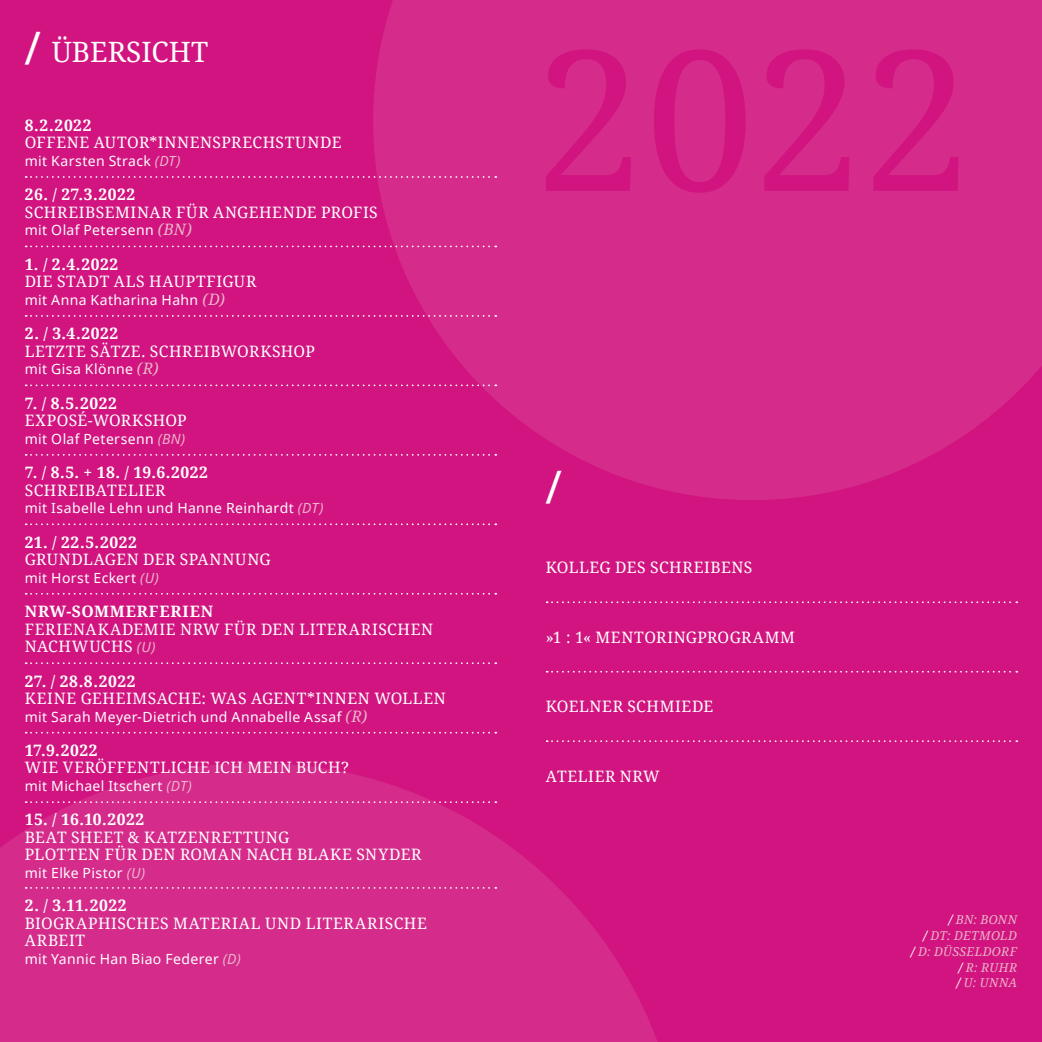
<style>
.page{position:relative;width:1042px;height:1042px;background:#d1147f}
.page>*{position:absolute;margin:0;border:0;box-sizing:border-box;transform-origin:0 0}
.t1{font:500 42px "Roboto";color:#fff}
.t2{font:28px "Noto Serif";color:#fff}
.t3{font:15.75px/17.5px "Noto Serif";letter-spacing:.04em;color:#fff}
.t4{font:700 15.75px "Noto Serif";letter-spacing:.035em;color:#fff}
.t5{font:15.75px "Noto Serif";letter-spacing:.02em;color:#fff}
.t6{font:14px "Noto Sans";letter-spacing:.025em;color:#fff}
.t7{font:italic 12.25px/15.8px "Noto Serif";letter-spacing:.03em;color:#ecb3ca;text-align:right}
.s1{font-family:"Roboto";font-weight:500;font-size:42px}
.s2{font-style:italic;color:#ecb3ca}
.s3{font-family:"Noto Serif";font-style:italic;font-size:15.75px;color:#ecb3ca}
.s4{font-family:"Noto Sans";font-style:italic;font-size:14px;color:#ecb3ca}
.s5{font-weight:700;color:#fff}
</style>
<div class="page">
<svg style="left:373px;top:0;width:669px;height:500px;fill:#d52b8b"></svg>
<svg style="left:0;top:763px;width:658px;height:279px;fill:#d52b8b"></svg>
<svg style="left:26px;top:176px;width:470px;height:2px"></svg>
<svg style="left:26px;top:246px;width:470px;height:1px"></svg>
<svg style="left:26px;top:315px;width:470px;height:2px"></svg>
<svg style="left:26px;top:384px;width:470px;height:2px"></svg>
<svg style="left:26px;top:593px;width:470px;height:1px"></svg>
<svg style="left:26px;top:887px;width:470px;height:2px"></svg>
<svg style="left:26px;top:801px;width:470px;height:2px"></svg>
<svg style="left:26px;top:454px;width:470px;height:2px"></svg>
<svg style="left:26px;top:523px;width:470px;height:2px"></svg>
<svg style="left:26px;top:662px;width:470px;height:2px"></svg>
<svg style="left:26px;top:732px;width:470px;height:1px"></svg>
<svg style="left:547px;top:601px;width:470px;height:2px"></svg>
<svg style="left:547px;top:671px;width:470px;height:1px"></svg>
<svg style="left:547px;top:740px;width:470px;height:2px"></svg>
<h2 class="t2" style="left:25px;top:33px;width:185px"><span class="s1">/</span> ÜBERSICHT</h2>
<p class="t4" style="left:25px;top:114px;width:68px">8.2.2022</p>
<p class="t3" style="left:25px;top:133px;width:318px">OFFENE AUTOR*INNENSPRECHSTUNDE</p>
<p class="t6" style="left:25px;top:151px;width:157px">mit Karsten Strack <span class="s2">(DT)</span></p>
<p class="t4" style="left:25px;top:183px;width:112px">26. / 27.3.2022</p>
<p class="t3" style="left:25px;top:203px;width:354px">SCHREIBSEMINAR FÜR ANGEHENDE PROFIS</p>
<p class="t6" style="left:25px;top:221px;width:169px">mit Olaf Petersenn <span class="s3">(BN)</span></p>
<p class="t4" style="left:25px;top:253px;width:95px">1. / 2.4.2022</p>
<p class="t3" style="left:25px;top:272px;width:233px">DIE STADT ALS HAUPTFIGUR</p>
<p class="t6" style="left:25px;top:290px;width:202px">mit Anna Katharina Hahn <span class="s3">(D)</span></p>
<p class="t4" style="left:25px;top:322px;width:95px">2. / 3.4.2022</p>
<p class="t3" style="left:25px;top:342px;width:291px">LETZTE SÄTZE. SCHREIBWORKSHOP</p>
<p class="t6" style="left:25px;top:359px;width:135px">mit Gisa Klönne <span class="s3">(R)</span></p>
<p class="t4" style="left:25px;top:392px;width:94px">7. / 8.5.2022</p>
<p class="t5" style="left:25px;top:410px;width:163px">EXPOSÉ-WORKSHOP</p>
<p class="t6" style="left:25px;top:429px;width:162px">mit Olaf Petersenn <span class="s2">(BN)</span></p>
<p class="t4" style="left:25px;top:461px;width:185px">7. / 8.5. + 18. / 19.6.2022</p>
<p class="t3" style="left:25px;top:480px;width:142px">SCHREIBATELIER</p>
<p class="t6" style="left:25px;top:498px;width:300px">mit Isabelle Lehn und Hanne Reinhardt <span class="s2">(DT)</span></p>
<p class="t4" style="left:25px;top:531px;width:114px">21. / 22.5.2022</p>
<p class="t3" style="left:25px;top:550px;width:247px">GRUNDLAGEN DER SPANNUNG</p>
<p class="t6" style="left:25px;top:568px;width:135px">mit Horst Eckert <span class="s2">(U)</span></p>
<p class="t4" style="left:25px;top:600px;width:190px">NRW-SOMMERFERIEN</p>
<p class="t3" style="left:25px;top:619px;width:410px">FERIENAKADEMIE NRW FÜR DEN LITERARISCHEN<br>NACHWUCHS <span class="s4">(U)</span></p>
<p class="t4" style="left:25px;top:670px;width:112px">27. / 28.8.2022</p>
<p class="t3" style="left:25px;top:689px;width:422px">KEINE GEHEIMSACHE: WAS AGENT*INNEN WOLLEN</p>
<p class="t6" style="left:25px;top:707px;width:344px">mit Sarah Meyer-Dietrich und Annabelle Assaf <span class="s3">(R)</span></p>
<p class="t4" style="left:25px;top:739px;width:74px">17.9.2022</p>
<p class="t3" style="left:25px;top:758px;width:326px">WIE VERÖFFENTLICHE ICH MEIN BUCH?</p>
<p class="t6" style="left:25px;top:776px;width:169px">mit Michael Itschert <span class="s2">(DT)</span></p>
<p class="t4" style="left:25px;top:808px;width:121px">15. / 16.10.2022</p>
<p class="t3" style="left:25px;top:828px;width:398px">BEAT SHEET &amp; KATZENRETTUNG<br>PLOTTEN FÜR DEN ROMAN NACH BLAKE SNYDER</p>
<p class="t6" style="left:25px;top:863px;width:122px">mit Elke Pistor <span class="s2">(U)</span></p>
<p class="t4" style="left:25px;top:894px;width:103px">2. / 3.11.2022</p>
<p class="t3" style="left:25px;top:913px;width:404px">BIOGRAPHISCHES MATERIAL UND LITERARISCHE<br>ARBEIT</p>
<p class="t6" style="left:25px;top:949px;width:217px">mit Yannic Han Biao Federer <span class="s2">(D)</span></p>
<h1 class="t1" style="left:546px;top:456px;width:18px">/</h1>
<p class="t3" style="left:546px;top:558px;width:208px">KOLLEG DES SCHREIBENS</p>
<p class="t3" style="left:546px;top:628px;width:251px">»1 : 1« MENTORINGPROGRAMM</p>
<p class="t3" style="left:546px;top:697px;width:169px">KOELNER SCHMIEDE</p>
<p class="t3" style="left:546px;top:767px;width:115px">ATELIER NRW</p>
<p class="t7" style="left:911px;top:911px;width:107px"><span class="s5">/</span> BN: BONN<br><span class="s5">/</span> DT: DETMOLD<br><span class="s5">/</span> D: DÜSSELDORF <span class="s5">/</span> R: RUHR<br><span class="s5">/</span> U: UNNA</p>
</div>
